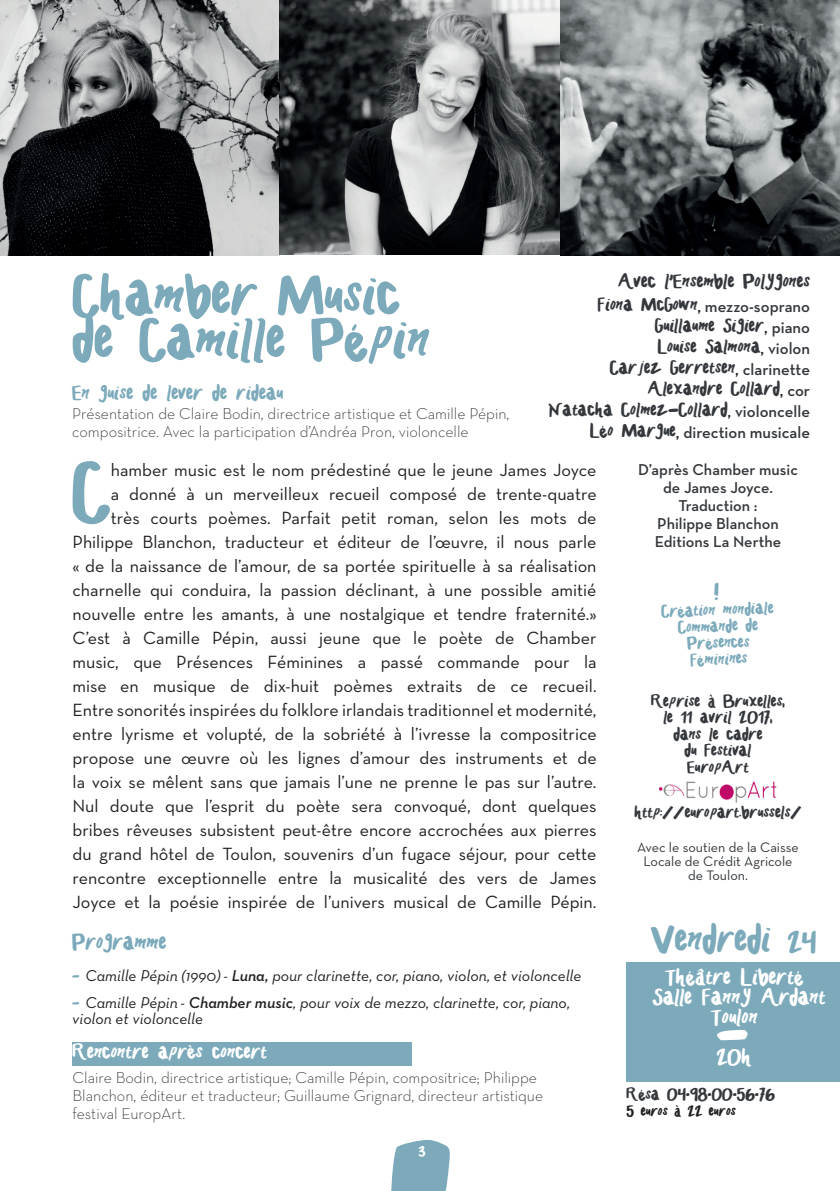
<style>
.page{position:relative;width:840px;height:1191px;background:#fff}
.page>*{position:absolute;margin:0;border:0;box-sizing:border-box;transform-origin:0 0}
.t1{font:86.4px "HANDCRAFTED MADDY";color:#7caabb}
.t2{font:61px "HANDCRAFTED MADDY";color:#7caabb}
.t3{font:61px "HANDCRAFTED MADDY";color:#fff}
.t4{font:40px "HANDCRAFTED MADDY";color:#7caabb}
.t5{font:24px "HANDCRAFTED MADDY";color:#fff}
.t6{font:24px "HANDCRAFTED MADDY";color:#7caabb}
.t7{font:22px "HANDCRAFTED MADDY";color:#7caabb}
.t8{font:22px "HANDCRAFTED MADDY";color:#fff}
.t9{font:21px "HANDCRAFTED MADDY";color:#34383c}
.t10{font:20px "HANDCRAFTED MADDY";color:#34383c}
.t11{font:18.2px "HANDCRAFTED MADDY";color:#34383c}
.t12{font:18.2px "HANDCRAFTED MADDY";color:#7caabb}
.t13{font:18px/24px "Neutra Text";color:#231f20;text-align:justify}
.t14{font:18px "HANDCRAFTED MADDY";color:#34383c}
.t15{font:600 16.4px "Neutra Text";color:#34383c}
.t16{font:300 16px/18px "Neutra Text";color:#34383c}
.t17{font:italic 16px/16px "Neutra Text";color:#231f20}
.t18{font:600 16px "Neutra Text";color:#34383c}
.t19{font:16px "HANDCRAFTED MADDY";color:#231f20}
.t20{font:16px "HANDCRAFTED MADDY";color:#fff}
.t21{font:14px/14px "Neutra Text";color:#34383c;text-align:center}
.s1{font-family:"HANDCRAFTED MADDY";font-weight:400;font-size:20px}
.s2{color:#231f20}
.s3{font-family:"Neutra Text";font-weight:600;font-size:16.4px;color:#231f20}
.s4{font-family:"Neutra Text";font-weight:600;font-size:16.4px}
.s5{font-family:"HANDCRAFTED MADDY";font-style:normal;font-size:14px;color:#7caabb}
.s6{font-weight:600}
.s7{font-size:32px}
.s8{font-size:34px}
</style>
<div class="page">
<img style="left:0;top:0;width:839px;height:255px">
<svg style="left:391px;top:1139px;width:59px;height:52px;background:#8db5c4"></svg>
<div style="left:72px;top:1042px;width:340px;height:24px;background:#7caabb"></div>
<img style="left:659px;top:781px;width:117px;height:21px">
<div style="left:626px;top:962px;width:213px;height:120px;background:#7caabb"></div>
<p class="t2" style="left:72px;top:261px;width:329px">Chamber Music</p>
<p class="t2" style="left:72px;top:305px;width:359px">de Camille Pépin</p>
<p class="t7" style="left:72px;top:381px;width:212px">En guise de lever de rideau</p>
<p class="t16" style="left:72px;top:404px;width:438px">Présentation de Claire Bodin, directrice artistique et Camille Pépin, compositrice. Avec la participation d’Andréa Pron, violoncelle</p>
<p class="t9" style="left:617px;top:270px;width:193px">Avec l’Ensemble Polygones</p>
<p class="t15" style="left:597px;top:296px;width:213px"><span class="s1">Fiona McGown</span><span class="s2">,</span> mezzo-soprano</p>
<p class="t10" style="left:654px;top:314px;width:157px">Guillaume Sigier<span class="s3">,</span> <span class="s4">piano</span></p>
<p class="t10" style="left:657px;top:335px;width:154px">Louise Salmona<span class="s3">,</span> <span class="s4">violon</span></p>
<p class="t10" style="left:609px;top:356px;width:202px">Carjez Gerretsen<span class="s3">,</span> <span class="s4">clarinette</span></p>
<p class="t10" style="left:647px;top:377px;width:164px">Alexandre Collard<span class="s3">,</span> <span class="s4">cor</span></p>
<p class="t10" style="left:548px;top:398px;width:263px">Natacha Colmez-Collard<span class="s3">,</span> <span class="s4">violoncelle</span></p>
<p class="t15" style="left:589px;top:422px;width:221px"><span class="s1">Léo Margue</span><span class="s2">,</span> direction musicale</p>
<p class="t1" style="left:72px;top:443px;width:41px">C</p>
<p class="t13" style="left:72px;top:457px;width:525px;text-align:right">hamber music est le nom prédestiné que le jeune James Joyce<br>a donné à un merveilleux recueil composé de trente-quatre<br>très courts poèmes. Parfait petit roman, selon les mots de Philippe Blanchon, traducteur et éditeur de l’œuvre, il nous parle « de la naissance de l’amour, de sa portée spirituelle à sa réalisation charnelle qui conduira, la passion déclinant, à une possible amitié nouvelle entre les amants, à une nostalgique et tendre fraternité.»</p>
<p class="t13" style="left:72px;top:625px;width:525px">C’est à Camille Pépin, aussi jeune que le poète de Chamber music, que Présences Féminines a passé commande pour la mise en musique de dix-huit poèmes extraits de ce recueil.</p>
<p class="t13" style="left:72px;top:697px;width:525px">Entre sonorités inspirées du folklore irlandais traditionnel et modernité, entre lyrisme et volupté, de la sobriété à l’ivresse la compositrice propose une œuvre où les lignes d’amour des instruments et de la voix se mêlent sans que jamais l’une ne prenne le pas sur l’autre.</p>
<p class="t13" style="left:72px;top:793px;width:525px">Nul doute que l’esprit du poète sera convoqué, dont quelques bribes rêveuses subsistent peut-être encore accrochées aux pierres du grand hôtel de Toulon, souvenirs d’un fugace séjour, pour cette rencontre exceptionnelle entre la musicalité des vers de James Joyce et la poésie inspirée de l’univers musical de Camille Pépin.</p>
<p class="t6" style="left:72px;top:929px;width:95px">Programme</p>
<p class="t17" style="left:72px;top:967px;width:510px"><span class="s5">-</span> Camille Pépin (1990) - <span class="s6">Luna,</span> pour clarinette, cor, piano, violon, et violoncelle</p>
<p class="t17" style="left:72px;top:994px;width:499px"><span class="s5">-</span> Camille Pépin - <span class="s6">Chamber music</span>, pour voix de mezzo, clarinette, cor, piano, violon et violoncelle</p>
<p class="t8" style="left:72px;top:1039px;width:196px">Rencontre après concert</p>
<p class="t16" style="left:72px;top:1067px;width:472px">Claire Bodin, directrice artistique; Camille Pépin, compositrice; Philippe<br>Blanchon, éditeur et traducteur; Guillaume Grignard, directeur artistique festival EuropArt.</p>
<p class="t20" style="left:418px;top:1142px;width:9px">3</p>
<p class="t18" style="left:637px;top:459px;width:161px">D’après Chamber music</p>
<p class="t18" style="left:662px;top:477px;width:111px">de James Joyce.</p>
<p class="t18" style="left:678px;top:495px;width:81px">Traduction :</p>
<p class="t18" style="left:657px;top:513px;width:123px">Philippe Blanchon</p>
<p class="t18" style="left:654px;top:531px;width:128px">Editions La Nerthe</p>
<p class="t12" style="left:660px;top:601px;width:114px;rotate:-2deg">Création mondiale</p>
<p class="t12" style="left:677px;top:617px;width:81px;rotate:-2deg">Commande de</p>
<p class="t12" style="left:686px;top:633px;width:64px;rotate:-2deg">Présences</p>
<p class="t12" style="left:689px;top:650px;width:58px;rotate:-2deg">Féminines</p>
<p class="t11" style="left:650px;top:691px;width:135px">Reprise à Bruxelles,</p>
<p class="t11" style="left:663px;top:707px;width:111px">le 11 avril 2017,</p>
<p class="t11" style="left:673px;top:724px;width:90px">dans le cadre</p>
<p class="t11" style="left:684px;top:740px;width:68px">du Festival</p>
<p class="t11" style="left:686px;top:757px;width:63px">EuropArt</p>
<p class="t11" style="left:634px;top:802px;width:168px">http://europart.brussels/</p>
<p class="t21" style="left:637px;top:840px;width:163px">Avec le soutien de la Caisse<br>Locale de Crédit Agricole</p>
<p class="t21" style="left:687px;top:868px;width:61px">de Toulon.</p>
<p class="t4" style="left:650px;top:916px;width:167px">Vendredi <span class="s7">24</span></p>
<p class="t5" style="left:664px;top:964px;width:140px">Théâtre Liberté</p>
<p class="t5" style="left:652px;top:984px;width:174px">Salle Fanny Ardant</p>
<p class="t5" style="left:710px;top:1004px;width:49px">Toulon</p>
<p class="t3" style="left:715px;top:998px;width:33px">-</p>
<p class="t5" style="left:716px;top:1044px;width:36px">20h</p>
<p class="t14" style="left:626px;top:1084px;width:150px">Résa 04<span class="s8">.</span>98<span class="s8">.</span>00<span class="s8">.</span>56<span class="s8">.</span>76</p>
<p class="t19" style="left:626px;top:1101px;width:111px">5 euros à 22 euros</p>
</div>
